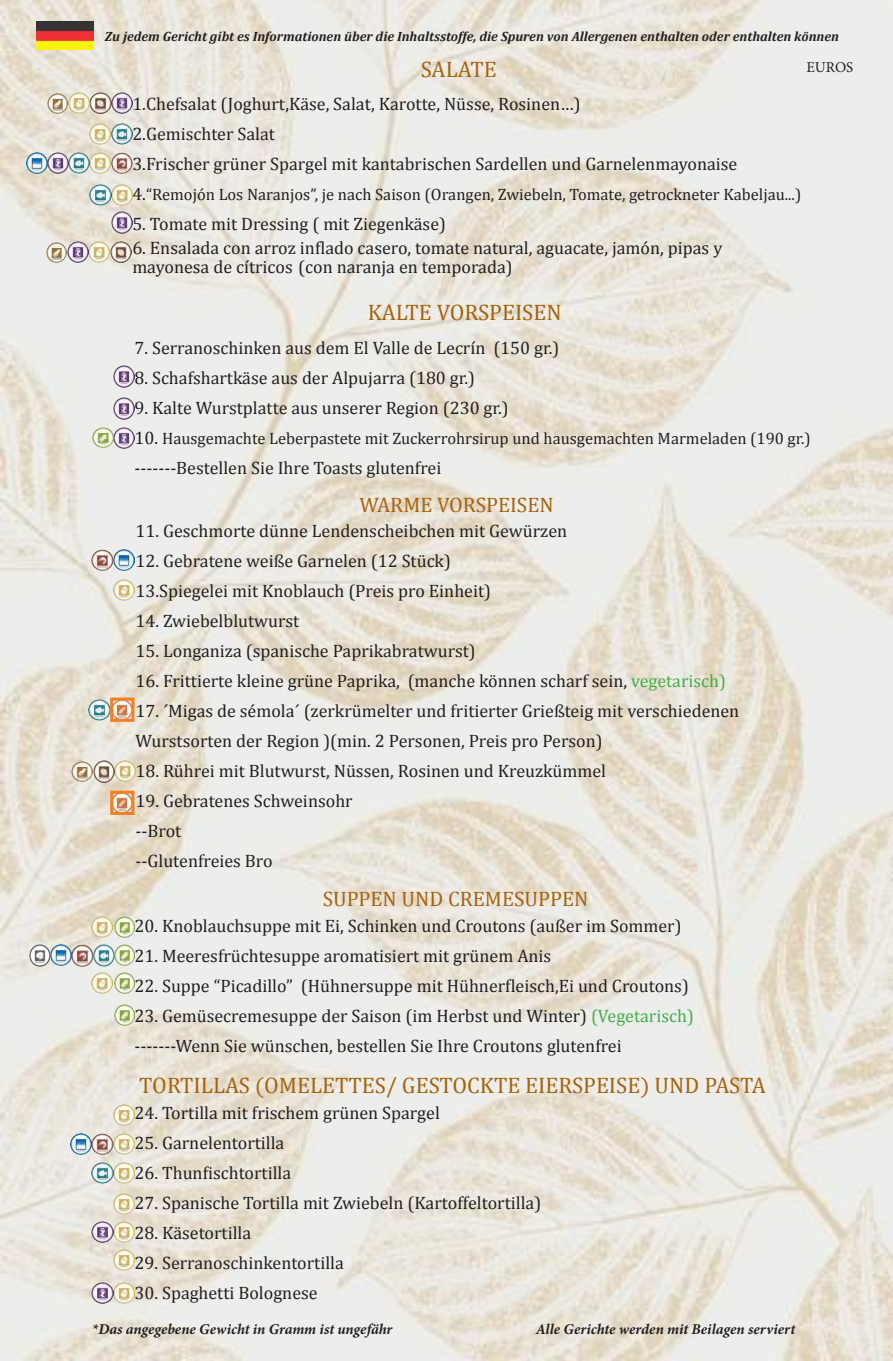
<style>
.page{position:relative;width:893px;height:1361px;background:#fff}
.page>*{position:absolute;margin:0;border:0;box-sizing:border-box;transform-origin:0 0}
.t1{font:22.5px "Cambria Math";color:#a7630b}
.t2{font:21px "Cambria Math";color:#a7630b}
.t3{font:18px/30px "Cambria";color:#231f20}
.t4{font:16.5px "Cambria";color:#231f20}
.t5{font:italic 700 15px "Minion Pro";color:#231f20}
.t6{font:15px "Minion Pro";color:#231f20}
.t7{font:italic 700 13.5px "Cambria";color:#231f20}
.s1{font-size:18px}
.s2{color:#40ae49}
</style>
<div class="page">
<img style="left:0;top:0;width:893px;height:1361px">
<img style="left:47px;top:92px;width:85px;height:22px">
<img style="left:90px;top:123px;width:42px;height:21px">
<img style="left:26px;top:153px;width:106px;height:21px">
<img style="left:90px;top:185px;width:42px;height:21px">
<img style="left:92px;top:1221px;width:42px;height:21px">
<img style="left:113px;top:1193px;width:21px;height:21px">
<img style="left:92px;top:1162px;width:42px;height:22px">
<img style="left:71px;top:1133px;width:63px;height:21px">
<img style="left:113px;top:1104px;width:21px;height:21px">
<img style="left:113px;top:1249px;width:21px;height:21px">
<img style="left:92px;top:1282px;width:42px;height:21px">
<img style="left:111px;top:212px;width:21px;height:21px">
<img style="left:92px;top:916px;width:42px;height:21px">
<img style="left:92px;top:973px;width:42px;height:21px">
<img style="left:29px;top:945px;width:106px;height:21px">
<img style="left:114px;top:1004px;width:20px;height:21px">
<img style="left:113px;top:366px;width:21px;height:21px">
<img style="left:113px;top:398px;width:21px;height:21px">
<img style="left:93px;top:427px;width:41px;height:22px">
<img style="left:46px;top:241px;width:85px;height:22px">
<img style="left:92px;top:549px;width:42px;height:21px">
<img style="left:113px;top:579px;width:21px;height:21px">
<img style="left:89px;top:699px;width:21px;height:21px">
<img style="left:114px;top:701px;width:16px;height:17px">
<div style="left:110px;top:697px;width:24px;height:25px;border:3px solid #f58021"></div>
<img style="left:72px;top:761px;width:63px;height:21px">
<img style="left:114px;top:794px;width:16px;height:17px">
<div style="left:110px;top:790px;width:24px;height:25px;border:3px solid #f58021"></div>
<img style="left:37px;top:22px;width:57px;height:28px">
<p class="t7" style="left:105px;top:26px;width:736px">Zu jedem Gericht gibt es Informationen über die Inhaltsstoffe, die Spuren von Allergenen enthalten oder enthalten können</p>
<p class="t1" style="left:421px;top:56px;width:78px">SALATE</p>
<p class="t6" style="left:806px;top:57px;width:49px">EUROS</p>
<p class="t3" style="left:132px;top:89px;width:607px">1.Chefsalat (Joghurt,Käse, Salat, Karotte, Nüsse, Rosinen…)<br>2.Gemischter Salat<br>3.Frischer grüner Spargel mit kantabrischen Sardellen und Garnelenmayonaise</p>
<p class="t4" style="left:132px;top:184px;width:670px"><span class="s1">4.</span>“Remojón Los Naranjos”, je nach Saison (Orangen, Zwiebeln, Tomate, getrockneter Kabeljau...)</p>
<p class="t3" style="left:132px;top:209px;width:315px">5. Tomate mit Dressing ( mit Ziegenkäse)</p>
<p class="t3" style="left:132px;top:238px;width:592px;line-height:19.5px">6. Ensalada con arroz inflado casero, tomate natural, aguacate, jamón, pipas y mayonesa de cítricos (con naranja en temporada)</p>
<p class="t1" style="left:368px;top:299px;width:196px">KALTE VORSPEISEN</p>
<p class="t3" style="left:134px;top:332px;width:426px">7. Serranoschinken aus dem El Valle de Lecrín (150 gr.)</p>
<p class="t3" style="left:134px;top:362px;width:342px">8. Schafshartkäse aus der Alpujarra (180 gr.)</p>
<p class="t3" style="left:134px;top:392px;width:376px">9. Kalte Wurstplatte aus unserer Region (230 gr.)</p>
<p class="t4" style="left:134px;top:428px;width:678px"><span class="s1">10.</span> Hausgemachte Leberpastete mit Zuckerrohrsirup und hausgemachten Marmeladen (190 gr.)</p>
<p class="t3" style="left:134px;top:452px;width:308px">-------Bestellen Sie Ihre Toasts glutenfrei</p>
<p class="t2" style="left:359px;top:492px;width:196px">WARME VORSPEISEN</p>
<p class="t3" style="left:136px;top:515px;width:433px">11. Geschmorte dünne Lendenscheibchen mit Gewürzen</p>
<p class="t3" style="left:136px;top:545px;width:357px">12. Gebratene weiße Garnelen (12 Stück)<br>13.Spiegelei mit Knoblauch (Preis pro Einheit)</p>
<p class="t3" style="left:136px;top:605px;width:165px">14. Zwiebelblutwurst</p>
<p class="t3" style="left:136px;top:635px;width:342px">15. Longaniza (spanische Paprikabratwurst)</p>
<p class="t3" style="left:136px;top:665px;width:592px">16. Frittierte kleine grüne Paprika, (manche können scharf sein, <span class="s2">vegetarisch)</span></p>
<p class="t3" style="left:136px;top:695px;width:605px">17. ´Migas de sémola´ (zerkrümelter und fritierter Grießteig mit verschiedenen<br>Wurstsorten der Region )(min. 2 Personen, Preis pro Person)</p>
<p class="t3" style="left:136px;top:755px;width:472px">18. Rührei mit Blutwurst, Nüssen, Rosinen und Kreuzkümmel</p>
<p class="t3" style="left:136px;top:785px;width:219px">19. Gebratenes Schweinsohr --Brot<br>--Glutenfreies Bro</p>
<p class="t2" style="left:323px;top:886px;width:267px">SUPPEN UND CREMESUPPEN</p>
<p class="t3" style="left:134px;top:911px;width:549px">20. Knoblauchsuppe mit Ei, Schinken und Croutons (außer im Sommer)</p>
<p class="t3" style="left:134px;top:941px;width:418px">21. Meeresfrüchtesuppe aromatisiert mit grünem Anis</p>
<p class="t3" style="left:134px;top:971px;width:556px">22. Suppe “Picadillo” (Hühnersuppe mit Hühnerfleisch,Ei und Croutons)</p>
<p class="t3" style="left:134px;top:1001px;width:561px">23. Gemüsecremesuppe der Saison (im Herbst und Winter) <span class="s2">(Vegetarisch) </span>-------Wenn Sie wünschen, bestellen Sie Ihre Croutons glutenfrei</p>
<p class="t1" style="left:139px;top:1072px;width:628px">TORTILLAS (OMELETTES/ GESTOCKTE EIERSPEISE) UND PASTA</p>
<p class="t3" style="left:134px;top:1098px;width:307px">24. Tortilla mit frischem grünen Spargel</p>
<p class="t3" style="left:134px;top:1128px;width:151px">25. Garnelentortilla</p>
<p class="t3" style="left:134px;top:1158px;width:158px">26. Thunfischtortilla</p>
<p class="t3" style="left:134px;top:1188px;width:408px">27. Spanische Tortilla mit Zwiebeln (Kartoffeltortilla)</p>
<p class="t3" style="left:134px;top:1218px;width:118px">28. Käsetortilla</p>
<p class="t3" style="left:134px;top:1248px;width:211px">29. Serranoschinkentortilla</p>
<p class="t3" style="left:134px;top:1278px;width:185px">30. Spaghetti Bolognese</p>
<p class="t5" style="left:92px;top:1318px;width:302px">*Das angegebene Gewicht in Gramm ist ungefähr</p>
<p class="t5" style="left:536px;top:1318px;width:261px">Alle Gerichte werden mit Beilagen serviert</p>
</div>
